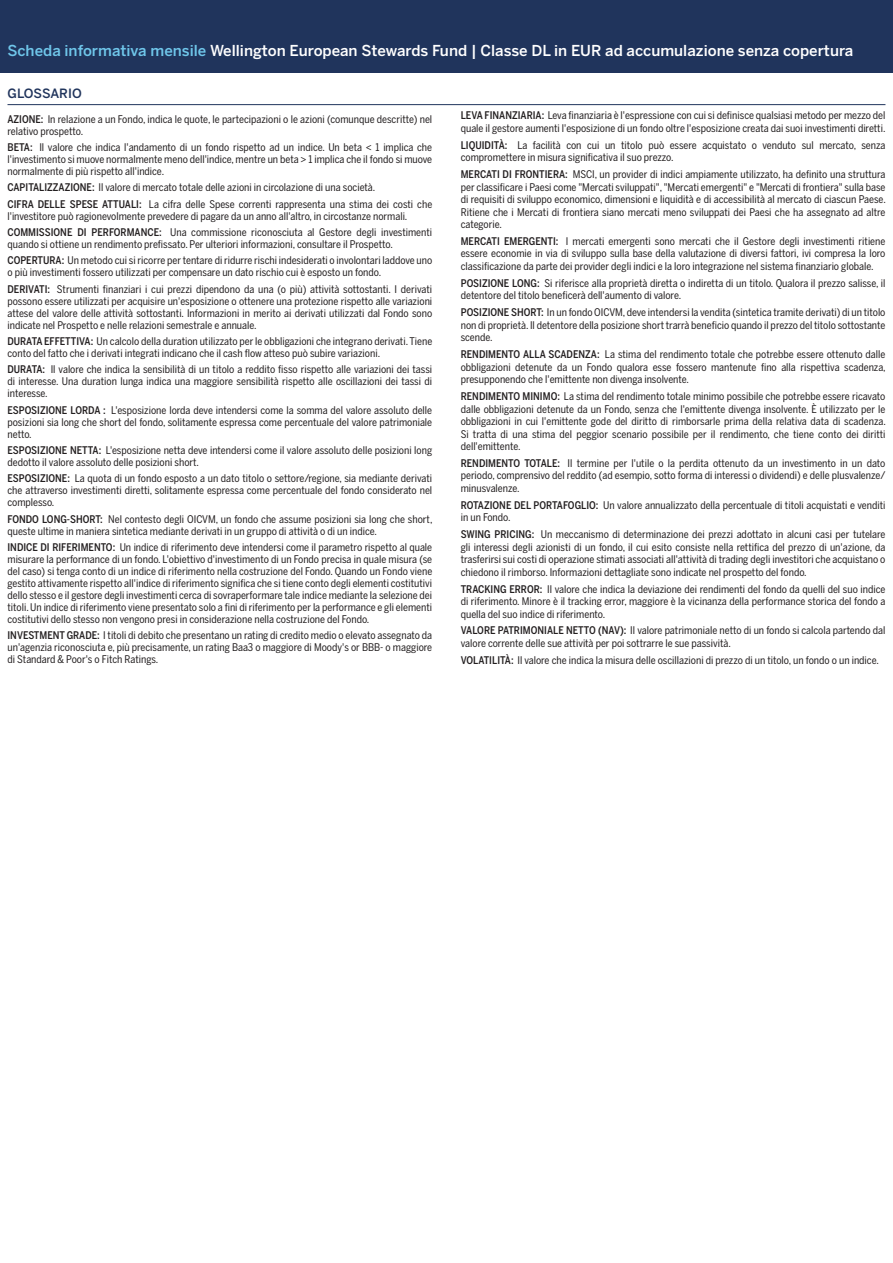
<style>
.page{position:relative;width:893px;height:1263px;background:#fff}
.page>*{position:absolute;margin:0;border:0;box-sizing:border-box;transform-origin:0 0}
.t1{font:500 15px "Benton Sans";color:#fff}
.lineRule_below{font:500 12.75px "Benton Sans";letter-spacing:-.005em;color:#20345c}
.text_justify{font:10.5px/12px "Benton Sans Cond";color:#231f20;text-align:justify}
.s1{color:#6fc6ea}
.s2{font-weight:500}
</style>
<div class="page">
<div style="left:0;top:0;width:892px;height:72px;background:#20345c"></div>
<hr style="left:8px;top:104px;width:877px;height:1px;background:#20345c">
<p class="t1" style="left:8px;top:40px;width:847px"><span class="s1">Scheda informativa mensile</span> Wellington European Stewards Fund | Classe DL in EUR ad accumulazione senza copertura</p>
<p class="lineRule_below" style="left:8px;top:84px;width:76px">GLOSSARIO</p>
<p class="text_justify" style="left:8px;top:113px;width:426px"><span class="s2">AZIONE:</span> In relazione a un Fondo, indica le quote, le partecipazioni o le azioni (comunque descritte) nel relativo prospetto.</p>
<p class="text_justify" style="left:8px;top:141px;width:426px"><span class="s2">BETA:</span> Il valore che indica l'andamento di un fondo rispetto ad un indice. Un beta &lt; 1 implica che l'investimento si muove normalmente meno dell'indice, mentre un beta &gt; 1 implica che il fondo si muove normalmente di più rispetto all'indice.</p>
<p class="text_justify" style="left:8px;top:182px;width:369px"><span class="s2">CAPITALIZZAZIONE:</span> Il valore di mercato totale delle azioni in circolazione di una società.</p>
<p class="text_justify" style="left:8px;top:198px;width:426px"><span class="s2">CIFRA DELLE SPESE ATTUALI:</span> La cifra delle Spese correnti rappresenta una stima dei costi che l'investitore può ragionevolmente prevedere di pagare da un anno all'altro, in circostanze normali.</p>
<p class="text_justify" style="left:8px;top:226px;width:426px"><span class="s2">COMMISSIONE DI PERFORMANCE:</span> Una commissione riconosciuta al Gestore degli investimenti quando si ottiene un rendimento prefissato. Per ulteriori informazioni, consultare il Prospetto.</p>
<p class="text_justify" style="left:8px;top:255px;width:426px"><span class="s2">COPERTURA:</span> Un metodo cui si ricorre per tentare di ridurre rischi indesiderati o involontari laddove uno o più investimenti fossero utilizzati per compensare un dato rischio cui è esposto un fondo.</p>
<p class="text_justify" style="left:8px;top:283px;width:426px"><span class="s2">DERIVATI:</span> Strumenti finanziari i cui prezzi dipendono da una (o più) attività sottostanti. I derivati possono essere utilizzati per acquisire un'esposizione o ottenere una protezione rispetto alle variazioni attese del valore delle attività sottostanti. Informazioni in merito ai derivati utilizzati dal Fondo sono indicate nel Prospetto e nelle relazioni semestrale e annuale.</p>
<p class="text_justify" style="left:8px;top:335px;width:426px"><span class="s2">DURATA EFFETTIVA:</span> Un calcolo della duration utilizzato per le obbligazioni che integrano derivati. Tiene conto del fatto che i derivati integrati indicano che il cash flow atteso può subire variazioni.</p>
<p class="text_justify" style="left:8px;top:364px;width:426px"><span class="s2">DURATA:</span> Il valore che indica la sensibilità di un titolo a reddito fisso rispetto alle variazioni dei tassi di interesse. Una duration lunga indica una maggiore sensibilità rispetto alle oscillazioni dei tassi di interesse.</p>
<p class="text_justify" style="left:8px;top:404px;width:426px"><span class="s2">ESPOSIZIONE LORDA :</span> L'esposizione lorda deve intendersi come la somma del valore assoluto delle posizioni sia long che short del fondo, solitamente espressa come percentuale del valore patrimoniale netto.</p>
<p class="text_justify" style="left:8px;top:444px;width:426px"><span class="s2">ESPOSIZIONE NETTA:</span> L'esposizione netta deve intendersi come il valore assoluto delle posizioni long dedotto il valore assoluto delle posizioni short.</p>
<p class="text_justify" style="left:8px;top:472px;width:426px"><span class="s2">ESPOSIZIONE:</span> La quota di un fondo esposto a un dato titolo o settore/regione, sia mediante derivati che attraverso investimenti diretti, solitamente espressa come percentuale del fondo considerato nel complesso.</p>
<p class="text_justify" style="left:8px;top:513px;width:426px"><span class="s2">FONDO LONG-SHORT:</span> Nel contesto degli OICVM, un fondo che assume posizioni sia long che short, queste ultime in maniera sintetica mediante derivati in un gruppo di attività o di un indice.</p>
<p class="text_justify" style="left:8px;top:541px;width:426px"><span class="s2">INDICE DI RIFERIMENTO:</span> Un indice di riferimento deve intendersi come il parametro rispetto al quale misurare la performance di un fondo. L'obiettivo d'investimento di un Fondo precisa in quale misura (se del caso) si tenga conto di un indice di riferimento nella costruzione del Fondo. Quando un Fondo viene gestito attivamente rispetto all'indice di riferimento significa che si tiene conto degli elementi costitutivi dello stesso e il gestore degli investimenti cerca di sovraperformare tale indice mediante la selezione dei titoli. Un indice di riferimento viene presentato solo a fini di riferimento per la performance e gli elementi costitutivi dello stesso non vengono presi in considerazione nella costruzione del Fondo.</p>
<p class="text_justify" style="left:8px;top:629px;width:426px"><span class="s2">INVESTMENT GRADE:</span> I titoli di debito che presentano un rating di credito medio o elevato assegnato da un'agenzia riconosciuta e, più precisamente, un rating Baa3 o maggiore di Moody's or BBB- o maggiore di Standard &amp; Poor's o Fitch Ratings.</p>
<p class="text_justify" style="left:460px;top:109px;width:426px;line-height:12.5px"><span class="s2">LEVA FINANZIARIA:</span> Leva finanziaria è l'espressione con cui si definisce qualsiasi metodo per mezzo del quale il gestore aumenti l'esposizione di un fondo oltre l'esposizione creata dai suoi investimenti diretti.</p>
<p class="text_justify" style="left:460px;top:139px;width:426px;line-height:12.5px"><span class="s2">LIQUIDITÀ:</span> La facilità con cui un titolo può essere acquistato o venduto sul mercato, senza compromettere in misura significativa il suo prezzo.</p>
<p class="text_justify" style="left:460px;top:168px;width:426px;line-height:12.5px"><span class="s2">MERCATI DI FRONTIERA:</span> MSCI, un provider di indici ampiamente utilizzato, ha definito una struttura per classificare i Paesi come "Mercati sviluppati", "Mercati emergenti" e "Mercati di frontiera" sulla base di requisiti di sviluppo economico, dimensioni e liquidità e di accessibilità al mercato di ciascun Paese.<br>Ritiene che i Mercati di frontiera siano mercati meno sviluppati dei Paesi che ha assegnato ad altre categorie.</p>
<p class="text_justify" style="left:460px;top:235px;width:426px;line-height:12.5px"><span class="s2">MERCATI EMERGENTI:</span> I mercati emergenti sono mercati che il Gestore degli investimenti ritiene essere economie in via di sviluppo sulla base della valutazione di diversi fattori, ivi compresa la loro classificazione da parte dei provider degli indici e la loro integrazione nel sistema finanziario globale.</p>
<p class="text_justify" style="left:460px;top:277px;width:426px;line-height:12.5px"><span class="s2">POSIZIONE LONG:</span> Si riferisce alla proprietà diretta o indiretta di un titolo. Qualora il prezzo salisse, il detentore del titolo beneficerà dell'aumento di valore.</p>
<p class="text_justify" style="left:460px;top:306px;width:426px;line-height:12.5px"><span class="s2">POSIZIONE SHORT:</span> In un fondo OICVM, deve intendersi la vendita (sintetica tramite derivati) di un titolo non di proprietà. Il detentore della posizione short trarrà beneficio quando il prezzo del titolo sottostante scende.</p>
<p class="text_justify" style="left:460px;top:348px;width:426px;line-height:12.5px"><span class="s2">RENDIMENTO ALLA SCADENZA:</span> La stima del rendimento totale che potrebbe essere ottenuto dalle obbligazioni detenute da un Fondo qualora esse fossero mantenute fino alla rispettiva scadenza, presupponendo che l'emittente non divenga insolvente.</p>
<p class="text_justify" style="left:460px;top:390px;width:426px;line-height:12.5px"><span class="s2">RENDIMENTO MINIMO:</span> La stima del rendimento totale minimo possibile che potrebbe essere ricavato dalle obbligazioni detenute da un Fondo, senza che l'emittente divenga insolvente. È utilizzato per le obbligazioni in cui l'emittente gode del diritto di rimborsarle prima della relativa data di scadenza.<br>Si tratta di una stima del peggior scenario possibile per il rendimento, che tiene conto dei diritti dell'emittente.</p>
<p class="text_justify" style="left:460px;top:457px;width:426px;line-height:12.5px"><span class="s2">RENDIMENTO TOTALE:</span> Il termine per l'utile o la perdita ottenuto da un investimento in un dato periodo, comprensivo del reddito (ad esempio, sotto forma di interessi o dividendi) e delle plusvalenze/ minusvalenze.</p>
<p class="text_justify" style="left:460px;top:499px;width:426px;line-height:12.5px"><span class="s2">ROTAZIONE DEL PORTAFOGLIO:</span> Un valore annualizzato della percentuale di titoli acquistati e venditi in un Fondo.</p>
<p class="text_justify" style="left:460px;top:528px;width:426px;line-height:12.5px"><span class="s2">SWING PRICING:</span> Un meccanismo di determinazione dei prezzi adottato in alcuni casi per tutelare gli interessi degli azionisti di un fondo, il cui esito consiste nella rettifica del prezzo di un'azione, da trasferirsi sui costi di operazione stimati associati all'attività di trading degli investitori che acquistano o chiedono il rimborso. Informazioni dettagliate sono indicate nel prospetto del fondo.</p>
<p class="text_justify" style="left:460px;top:582px;width:426px;line-height:12.5px"><span class="s2">TRACKING ERROR:</span> Il valore che indica la deviazione dei rendimenti del fondo da quelli del suo indice di riferimento. Minore è il tracking error, maggiore è la vicinanza della performance storica del fondo a quella del suo indice di riferimento.</p>
<p class="text_justify" style="left:460px;top:624px;width:426px;line-height:12.5px"><span class="s2">VALORE PATRIMONIALE NETTO (NAV):</span> Il valore patrimoniale netto di un fondo si calcola partendo dal valore corrente delle sue attività per poi sottrarre le sue passività.</p>
<p class="text_justify" style="left:460px;top:654px;width:419px"><span class="s2">VOLATILITÀ:</span> Il valore che indica la misura delle oscillazioni di prezzo di un titolo, un fondo o un indice.</p>
</div>
